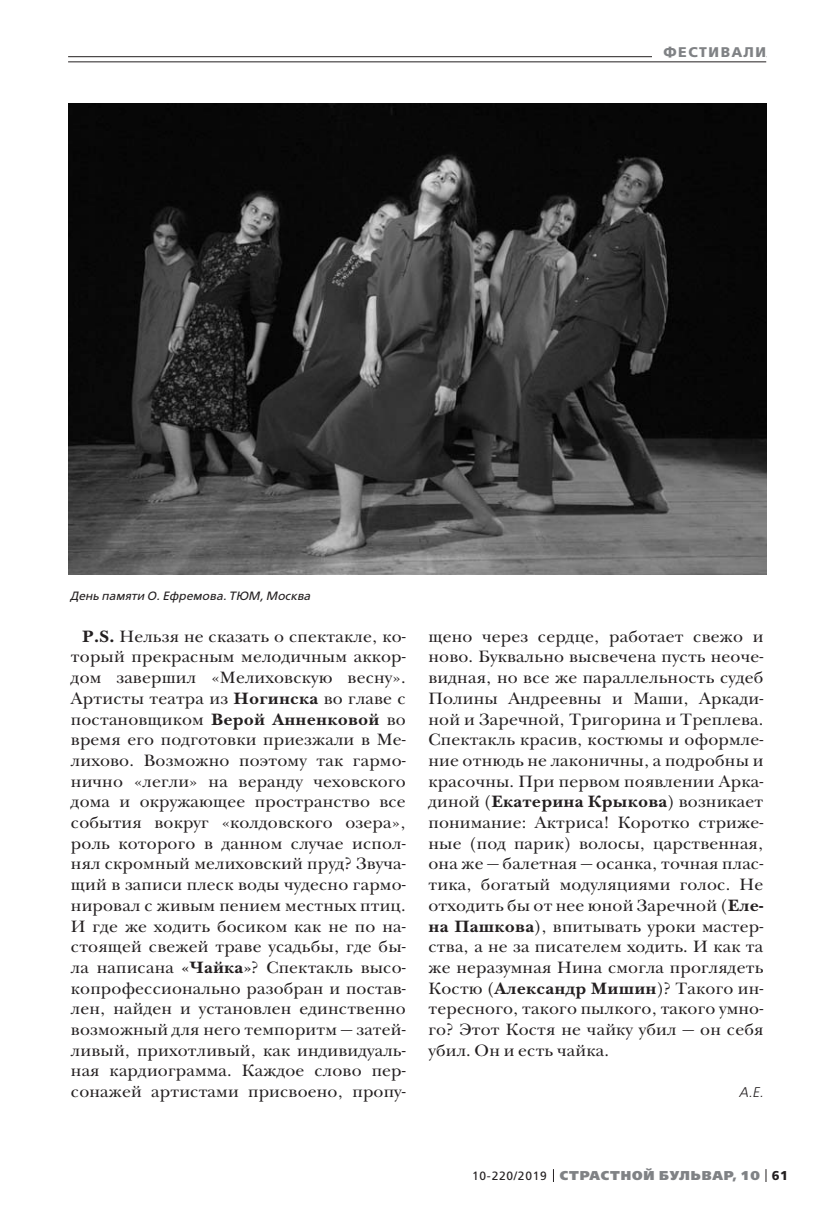
<style>
.page{position:relative;width:823px;height:1219px;background:#fff}
.page>*{position:absolute;margin:0;border:0;box-sizing:border-box;transform-origin:0 0}
.t1{font:17px/20.6px "New Baskerville ITC";letter-spacing:.01em;color:#231f20;text-align:justify}
.t2{font:700 14px "Free Set";letter-spacing:.11em;color:#808285}
.t3{font:italic 300 14px "Free Set";color:#231f20}
.t4{font:800 12.8px "Free Set";letter-spacing:.07em;color:#808285}
.t5{font:italic 12px "Free Set";letter-spacing:.005em;color:#231f20}
.s1{font-weight:700}
.s2{font-weight:400;font-size:12px;color:#231f20}
.s3{font-weight:700;color:#231f20}
</style>
<div class="page">
<svg style="left:765px;top:1169px;width:1px;height:13px"></svg>
<hr style="left:68px;top:56px;width:697px;height:1px;background:#231f20">
<div style="left:652px;top:41px;width:113px;height:21px;background:#fff"></div>
<hr style="left:68px;top:62px;width:697px;height:1px;background:#231f20">
<img style="left:68px;top:104px;width:697px;height:471px">
<p class="t5" style="left:70px;top:590px;width:242px">День памяти О. Ефремова. ТЮМ, Москва</p>
<p class="t2" style="left:663px;top:45px;width:104px">ФЕСТИВАЛИ</p>
<p class="t1" style="left:71px;top:627px;width:336px;text-indent:11px"><span class="s1">P.S.</span> Нельзя не сказать о спектакле, ко&shy;торый прекрасным мелодичным аккор&shy;дом завершил «Мелиховскую весну».<br>Артисты театра из <span class="s1">Ногинска</span> во главе с постановщиком <span class="s1">Верой Анненковой</span> во время его подготовки приезжали в Ме&shy;лихово. Возможно поэтому так гармо&shy;нично «легли» на веранду чеховского дома и окружающее пространство все события вокруг «колдовского озера», роль которого в данном случае испол&shy;нял скромный мелиховский пруд? Звуча&shy;щий в записи плеск воды чудесно гармо&shy;нировал с живым пением местных птиц.<br>И где же ходить босиком как не по на&shy;стоящей свежей траве усадьбы, где бы&shy;ла написана <span class="s1">«Чайка»</span>? Спектакль высо&shy;копрофессионально разобран и постав&shy;лен, найден и установлен единственно возможный для него темпоритм — затей&shy;ливый, прихотливый, как индивидуаль&shy;ная кардиограмма. Каждое слово пер&shy;сонажей артистами присвоено, пропу-</p>
<p class="t1" style="left:428px;top:627px;width:336px">щено через сердце, работает свежо и ново. Буквально высвечена пусть неоче&shy;видная, но все же параллельность судеб Полины Андреевны и Маши, Аркади&shy;ной и Заречной, Тригорина и Треплева.<br>Спектакль красив, костюмы и оформле&shy;ние отнюдь не лаконичны, а подробны и красочны. При первом появлении Арка&shy;диной (<span class="s1">Екатерина Крыкова</span>) возникает понимание: Актриса! Коротко стриже&shy;ные (под парик) волосы, царственная, она же — балетная — осанка, точная плас&shy;тика, богатый модуляциями голос. Не отходить бы от нее юной Заречной (<span class="s1">Еле&shy;на Пашкова</span>), впитывать уроки мастер&shy;ства, а не за писателем ходить. И как та же неразумная Нина смогла проглядеть Костю (<span class="s1">Александр Мишин</span>)? Такого ин&shy;тересного, такого пылкого, такого умно&shy;го? Этот Костя не чайку убил — он себя убил. Он и есть чайка.</p>
<p class="t3" style="left:738px;top:1085px;width:26px">А.Е.</p>
<p class="t4" style="left:472px;top:1169px;width:317px"><span class="s2">10-220/2019</span> СТРАСТНОЙ БУЛЬВАР, 10 <span class="s3">61</span></p>
</div>
